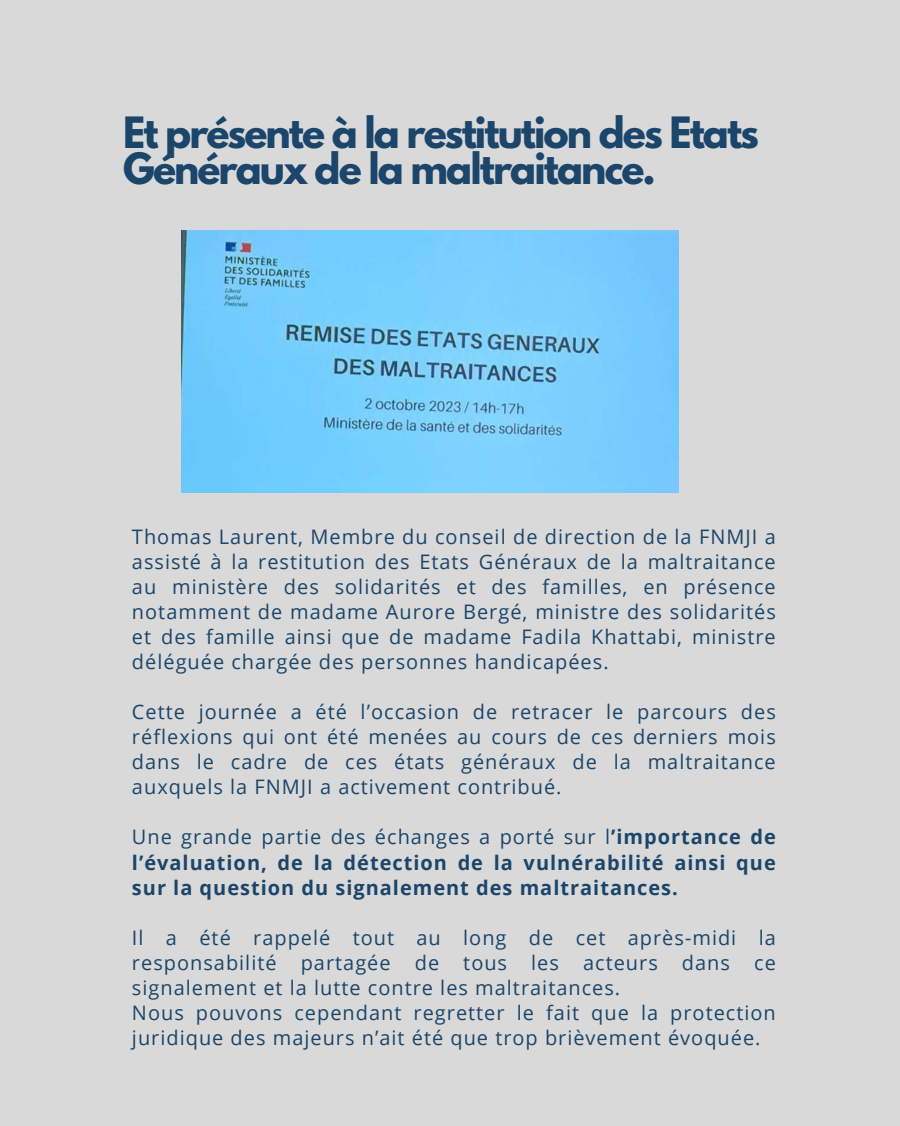
<style>
.page{position:relative;width:900px;height:1126px;background:#fff}
.page>*{position:absolute;margin:0;border:0;box-sizing:border-box;transform-origin:0 0}
.t1{font:700 38.2px/36.1px "League Spartan";letter-spacing:-.05em;color:#1b456a}
.t2{font:20px/25.1px "Open Sans";letter-spacing:.05em;color:#1b456a;text-align:justify}
.t3{font:700 20px/25.1px "Open Sans";letter-spacing:.05em;color:#1b456a;text-align:justify}
.s1{font-weight:400}
</style>
<div class="page">
<div style="left:0;top:0;width:900px;height:1125px;background:#d9d9d9"></div>
<img style="left:181px;top:230px;width:498px;height:262px">
<h1 class="t1" style="left:123px;top:120px;width:637px">Et présente à la restitution des Etats<br>Généraux de la maltraitance.</h1>
<p class="t2" style="left:132px;top:523px;width:645px">Thomas Laurent, Membre du conseil de direction de la FNMJI a assisté à la restitution des Etats Généraux de la maltraitance au ministère des solidarités et des familles, en présence notamment de madame Aurore Bergé, ministre des solidarités et des famille ainsi que de madame Fadila Khattabi, ministre déléguée chargée des personnes handicapées.</p>
<p class="t2" style="left:132px;top:698px;width:645px">Cette journée a été l’occasion de retracer le parcours des réflexions qui ont été menées au cours de ces derniers mois dans le cadre de ces états généraux de la maltraitance auxquels la FNMJI a activement contribué.</p>
<p class="t3" style="left:132px;top:823px;width:645px"><span class="s1">Une grande partie des échanges a porté sur l</span>’importance de l’évaluation, de la détection de la vulnérabilité ainsi que sur la question du signalement des maltraitances.</p>
<p class="t2" style="left:132px;top:924px;width:645px;text-align:left">Il a été rappelé tout au long de cet après-midi la responsabilité partagée de tous les acteurs dans ce signalement et la lutte contre les maltraitances.<br>Nous pouvons cependant regretter le fait que la protection juridique des majeurs n’ait été que trop brièvement évoquée.</p>
</div>
